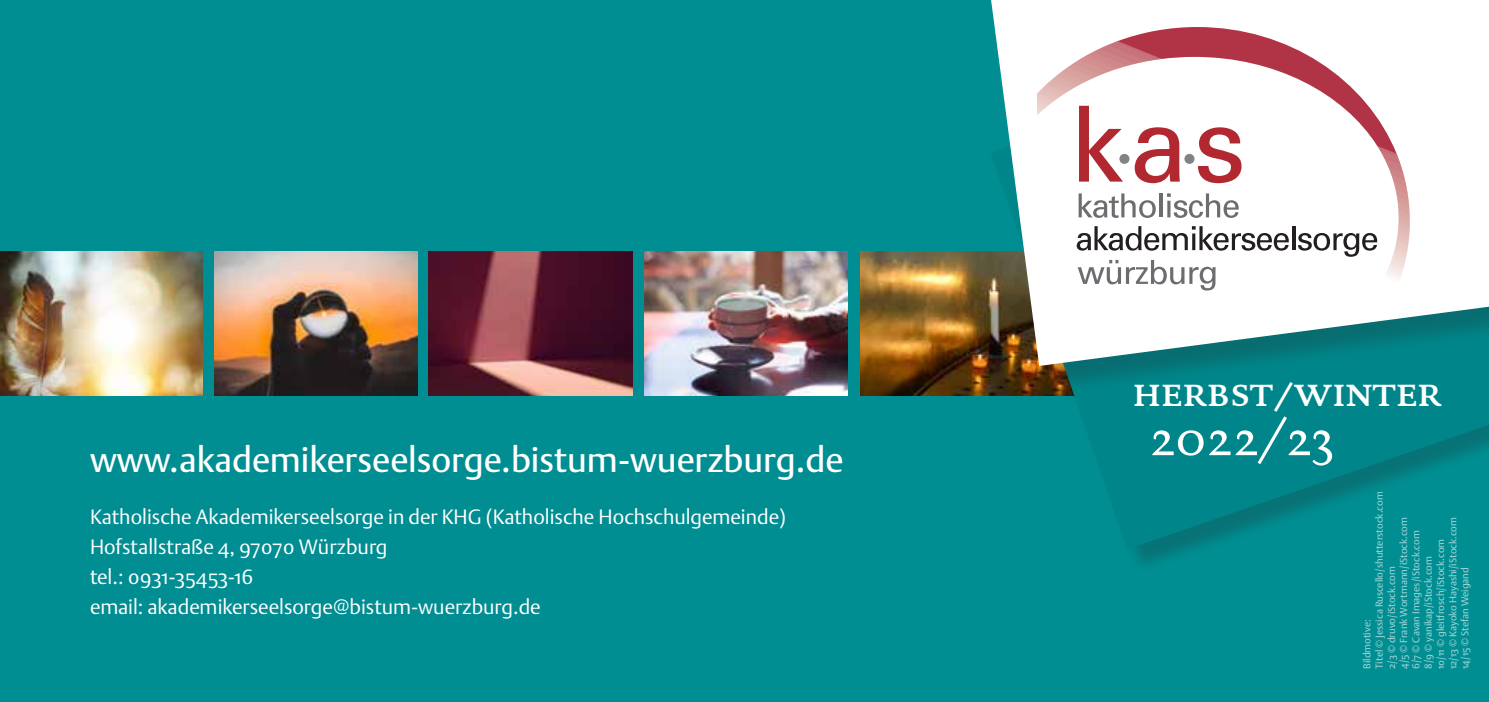
<style>
.page{position:relative;width:1489px;height:702px;background:#fff}
.page>*{position:absolute;margin:0;border:0;box-sizing:border-box;transform-origin:0 0}
.t1{font:51px "DTL Documenta T Caps";letter-spacing:.015em;color:#fff}
.t2{font:35px "DTL Argo ST";color:#fff}
.t3{font:700 31px "DTL Documenta T Caps";letter-spacing:.04em;color:#fff}
.t4{font:300 20.5px/30px "DTL Argo ST";color:#fff}
.t5{font:10px/12.2px "DTL Argo ST";color:#fff}
</style>
<div class="page">
<div style="left:0;top:0;width:1488px;height:702px;background:#008e92"></div>
<img style="left:644px;top:251px;width:203px;height:144px">
<img style="left:860px;top:251px;width:130px;height:144px">
<img style="left:0;top:251px;width:203px;height:144px">
<img style="left:214px;top:251px;width:203px;height:144px">
<img style="left:429px;top:251px;width:203px;height:144px">
<svg style="left:990px;top:251px;width:498px;height:298px"></svg>
<div style="left:992px;top:0;width:496px;height:395px;background:#231f20;opacity:.24"></div>
<svg style="left:991px;top:0;width:497px;height:366px;background:#cfdcdc"></svg>
<svg style="left:1077px;top:283px;width:138px;height:7px"></svg>
<svg style="left:1078px;top:27px;width:327px;height:32px;background:#dba3ab"></svg>
<svg style="left:1037px;top:126px;width:361px;height:157px;background:#e9dedf"></svg>
<h2 class="t2" style="left:90px;top:439px;width:755px">www.akademikerseelsorge.bistum-wuerzburg.de</h2>
<h3 class="t4" style="left:90px;top:501px;width:697px">Katholische Akademikerseelsorge in der KHG (Katholische Hochschulgemeinde)<br>Hofstallstraße 4, 97070 Würzburg<br>tel.: 0931-35453-16<br>email: akademikerseelsorge@bistum-wuerzburg.de</h3>
<h3 class="t3" style="left:1133px;top:376px;width:309px">HERBST/WINTER</h3>
<h1 class="t1" style="left:1150px;top:408px;width:185px">2022/23</h1>
<p class="t5" style="left:1360px;top:669px;width:179px;rotate:-90deg">Bildmotive:<br>Titel © Jessica Ruscello/shutterstock.com<br>2/3 © druvo/iStock.com<br>4/5 © Frank Wortmann/iStock.com<br>6/7 © Cavan Images/iStock.com<br>8/9 © yanikap/iStock.com<br>10/11 © gleitfrosch/iStock.com<br>12/13 © Kayoko Hayashi/iStock.com<br>14/15 © Stefan Weigand</p>
</div>
